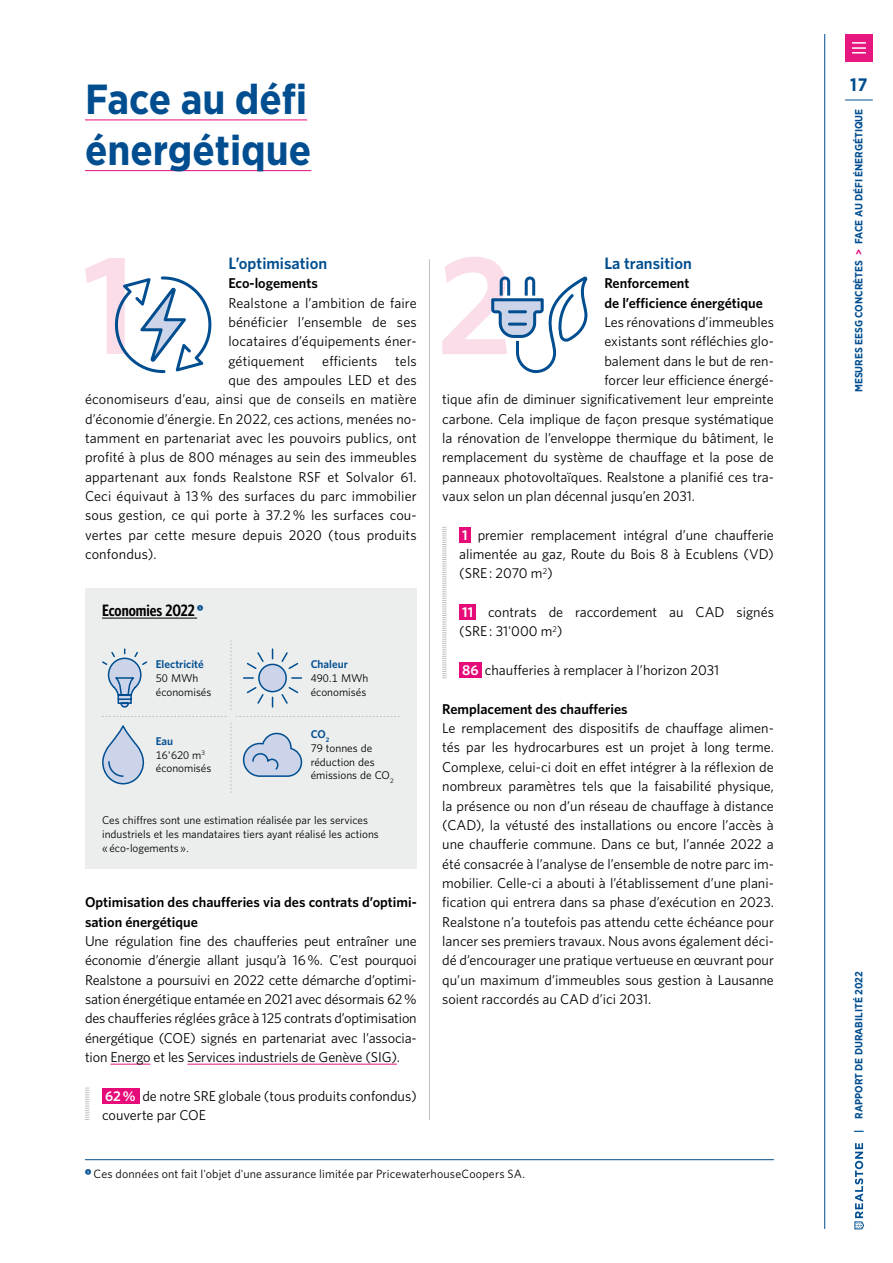
<style>
.page{position:relative;width:893px;height:1263px;background:#fff}
.page>*{position:absolute;margin:0;border:0;box-sizing:border-box;transform-origin:0 0}
.t1{font:700 42px/50.7px "Gotham Narrow";color:#004e90}
.t2{font:700 18px "Gotham Narrow";color:#004e90}
.t3{font:600 16.5px "Whitney";color:#004e90}
.t4{font:600 16.5px "Whitney Condensed";color:#000}
.t5{font:14.25px/19.4px "Whitney";color:#000;text-align:justify}
.t6{font:600 14.25px/19.4px "Whitney";color:#000}
.t7{font:12px "Whitney";letter-spacing:.015em;color:#000}
.t8{font:11.25px/13.6px "Whitney";color:#000}
.t9{font:600 11.25px "Whitney";color:#004e90}
.t10{font:700 10.5px "Gotham Narrow";color:#004e90}
.t11{font:6.15px "Whitney Index Black Rd Bd";color:#004e90}
.s1{font-weight:600;color:#004e90}
.s2{font-weight:600;color:#fff}
.s3{color:#e60b79}
</style>
<div class="page">
<div style="left:845px;top:34px;width:28px;height:28px;background:#e6177e"></div>
<svg style="left:852px;top:42px;width:14px;height:12px"></svg>
<svg style="left:845px;top:100px;width:28px;height:1px"></svg>
<hr style="left:824px;top:34px;width:1px;height:1195px;background:#004e90">
<svg style="left:855px;top:1143px;width:9px;height:86px"></svg>
<hr style="left:110px;top:1064px;width:41px;height:1px;background:#e6177e">
<hr style="left:187px;top:1064px;width:210px;height:1px;background:#e6177e">
<div style="left:102px;top:1088px;width:38px;height:15px;background:#e60b79"></div>
<div style="left:459px;top:527px;width:12px;height:16px;background:#e60b79"></div>
<div style="left:459px;top:604px;width:17px;height:16px;background:#e60b79"></div>
<div style="left:459px;top:662px;width:23px;height:16px;background:#e60b79"></div>
<svg style="left:85px;top:258px;width:126px;height:115px"></svg>
<svg style="left:442px;top:257px;width:146px;height:116px"></svg>
<hr style="left:508px;top:310px;width:19px;height:3px;background:#004e90;border-radius:2px">
<hr style="left:508px;top:323px;width:19px;height:3px;background:#004e90;border-radius:2px">
<hr style="left:85px;top:120px;width:222px;height:1px;background:#e60b79">
<hr style="left:85px;top:170px;width:226px;height:1px;background:#e60b79">
<hr style="left:429px;top:259px;width:1px;height:861px;background:#bfc0c1">
<div style="left:85px;top:588px;width:332px;height:280px;background:#eceded"></div>
<hr style="left:102px;top:618px;width:95px;height:1px;background:#000">
<svg style="left:102px;top:640px;width:298px;height:153px"></svg>
<div style="left:227px;top:712px;width:8px;height:9px;background:#eceded"></div>
<svg style="left:442px;top:527px;width:4px;height:151px"></svg>
<svg style="left:85px;top:1088px;width:4px;height:32px"></svg>
<hr style="left:85px;top:1159px;width:689px;height:1px;background:#004e90">
<h1 class="t1" style="left:85px;top:74px;width:228px">Face au défi énergétique</h1>
<p class="t3" style="left:228px;top:252px;width:100px">L’optimisation</p>
<p class="t6" style="left:228px;top:273px;width:91px">Eco-logements</p>
<p class="t5" style="left:228px;top:293px;width:190px">Realstone a l’ambition de faire</p>
<p class="t5" style="left:228px;top:312px;width:190px">bénéficier l’ensemble de ses</p>
<p class="t5" style="left:228px;top:331px;width:190px">locataires d’équipements éner-</p>
<p class="t5" style="left:228px;top:351px;width:190px">gétiquement efficients tels</p>
<p class="t5" style="left:228px;top:370px;width:190px">que des ampoules LED et des</p>
<p class="t5" style="left:85px;top:389px;width:333px">économiseurs d’eau, ainsi que de conseils en matière</p>
<p class="t5" style="left:85px;top:409px;width:333px">d’économie d’énergie. En 2022, ces actions, menées no-</p>
<p class="t5" style="left:85px;top:428px;width:333px">tamment en partenariat avec les pouvoirs publics, ont</p>
<p class="t5" style="left:85px;top:447px;width:333px">profité à plus de 800 ménages au sein des immeubles</p>
<p class="t5" style="left:85px;top:467px;width:333px">appartenant aux fonds Realstone RSF et Solvalor 61.</p>
<p class="t5" style="left:85px;top:486px;width:333px">Ceci équivaut à 13 % des surfaces du parc immobilier</p>
<p class="t5" style="left:85px;top:505px;width:333px">sous gestion, ce qui porte à 37.2 % les surfaces cou-</p>
<p class="t5" style="left:85px;top:525px;width:333px">vertes par cette mesure depuis 2020 (tous produits</p>
<p class="t5" style="left:85px;top:544px;width:73px">confondus).</p>
<p class="t4" style="left:102px;top:600px;width:94px">Economies 2022</p>
<p class="t11" style="left:197px;top:605px;width:8px">1</p>
<p class="t9" style="left:156px;top:657px;width:50px">Electricité</p>
<p class="t8" style="left:156px;top:671px;width:57px">50 MWh économisés</p>
<p class="t9" style="left:311px;top:657px;width:39px">Chaleur</p>
<p class="t8" style="left:311px;top:671px;width:59px">490.1 MWh économisés</p>
<p class="t8" style="left:156px;top:734px;width:57px"><span class="s1">Eau<br></span>16'620 m<sup>3 </sup>économisés</p>
<p class="t8" style="left:311px;top:727px;width:84px"><span class="s1">CO</span><sub>2<br></sub>79 tonnes de réduction des émissions de CO<sub>2</sub></p>
<p class="t8" style="left:102px;top:813px;width:278px">Ces chiffres sont une estimation réalisée par les services industriels et les mandataires tiers ayant réalisé les actions « éco-logements ».</p>
<p class="t6" style="left:85px;top:892px;width:333px">Optimisation des chaufferies via des contrats d’optimi&shy;sation énergétique</p>
<p class="t5" style="left:85px;top:931px;width:333px">Une régulation fine des chaufferies peut entraîner une économie d’énergie allant jusqu’à 16 %. C’est pourquoi Realstone a poursuivi en 2022 cette démarche d’optimi&shy;sation énergétique entamée en 2021 avec désormais 62 % des chaufferies réglées grâce à 125 contrats d’optimisation énergétique (COE) signés en partenariat avec l’associa&shy;tion Energo et les Services industriels de Genève (SIG).</p>
<p class="t5" style="left:102px;top:1085px;width:316px"><span class="s2">62 %</span> de notre SRE globale (tous produits confondus) couverte par COE</p>
<p class="t3" style="left:604px;top:252px;width:89px">La transition</p>
<p class="t6" style="left:604px;top:273px;width:160px">Renforcement<br>de l’efficience énergétique</p>
<p class="t5" style="left:604px;top:312px;width:171px">Les rénovations d’immeubles</p>
<p class="t5" style="left:604px;top:331px;width:171px">existants sont réfléchies glo-</p>
<p class="t5" style="left:604px;top:351px;width:171px">balement dans le but de ren-</p>
<p class="t5" style="left:604px;top:370px;width:171px">forcer leur efficience énergé-</p>
<p class="t5" style="left:442px;top:389px;width:333px">tique afin de diminuer significativement leur empreinte</p>
<p class="t5" style="left:442px;top:409px;width:333px">carbone. Cela implique de façon presque systématique</p>
<p class="t5" style="left:442px;top:428px;width:333px">la rénovation de l’enveloppe thermique du bâtiment, le</p>
<p class="t5" style="left:442px;top:447px;width:333px">remplacement du système de chauffage et la pose de</p>
<p class="t5" style="left:442px;top:467px;width:333px">panneaux photovoltaïques. Realstone a planifié ces tra-</p>
<p class="t5" style="left:442px;top:486px;width:254px">vaux selon un plan décennal jusqu’en 2031.</p>
<p class="t5" style="left:459px;top:525px;width:316px"><span class="s2">1</span> premier remplacement intégral d’une chaufferie alimentée au gaz, Route du Bois 8 à Ecublens (VD) (SRE : 2070 m<sup>2</sup>)</p>
<p class="t5" style="left:459px;top:602px;width:316px"><span class="s2">11</span> contrats de raccordement au CAD signés (SRE : 31'000 m<sup>2</sup>)</p>
<p class="t5" style="left:462px;top:660px;width:259px"><span class="s2">86</span> chaufferies à remplacer à l’horizon 2031</p>
<p class="t6" style="left:442px;top:699px;width:187px">Remplacement des chaufferies</p>
<p class="t5" style="left:442px;top:718px;width:333px">Le remplacement des dispositifs de chauffage alimen&shy;tés par les hydrocarbures est un projet à long terme.<br>Complexe, celui-ci doit en effet intégrer à la réflexion de nombreux paramètres tels que la faisabilité physique, la présence ou non d’un réseau de chauffage à distance (CAD), la vétusté des installations ou encore l’accès à une chaufferie commune. Dans ce but, l’année 2022 a été consacrée à l’analyse de l’ensemble de notre parc im&shy;mobilier. Celle-ci a abouti à l’établissement d’une plani&shy;fication qui entrera dans sa phase d’exécution en 2023.<br>Realstone n’a toutefois pas attendu cette échéance pour lancer ses premiers travaux. Nous avons également déci&shy;dé d’encourager une pratique vertueuse en œuvrant pour qu’un maximum d’immeubles sous gestion à Lausanne soient raccordés au CAD d’ici 2031.</p>
<p class="t7" style="left:85px;top:1166px;width:442px"><sup>1</sup> Ces données ont fait l'objet d'une assurance limitée par PricewaterhouseCoopers SA.</p>
<p class="t2" style="left:850px;top:73px;width:19px">17</p>
<p class="t10" style="left:852px;top:392px;width:285px;rotate:-90deg">MESURES EESG CONCRÈTES <span class="s3">&gt;</span> FACE AU DÉFI ÉNERGÉTIQUE</p>
<p class="t10" style="left:852px;top:1133px;width:163px;rotate:-90deg">| RAPPORT DE DURABILITÉ 2022</p>
</div>
